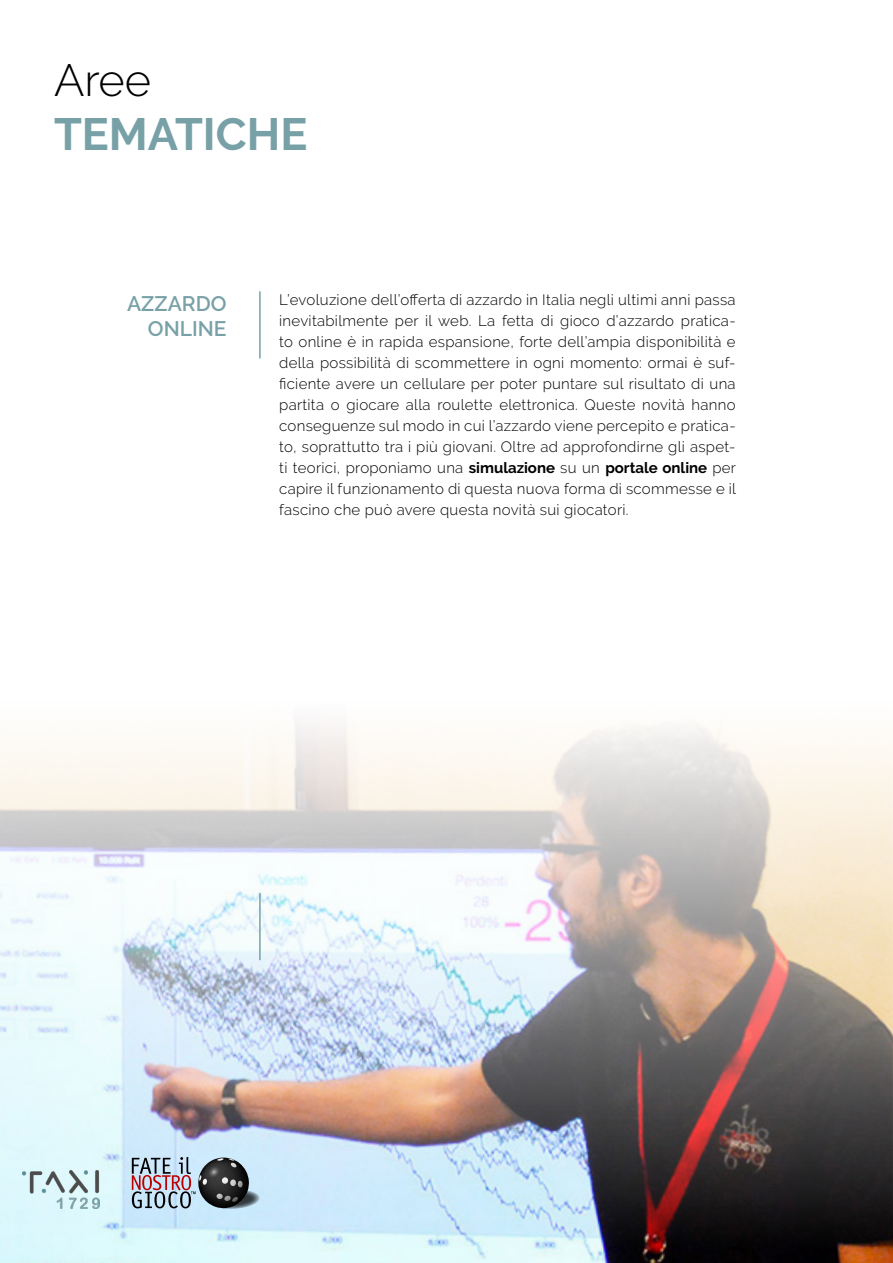
<style>
.page{position:relative;width:893px;height:1263px;background:#fff}
.page>*{position:absolute;margin:0;border:0;box-sizing:border-box;transform-origin:0 0}
.t1{font:700 45px "Raleway";color:#78a1a7}
.t2{font:300 45px "Raleway";color:#000}
.t3{font:600 21px/25.2px "Raleway";color:#78a1a7;text-align:right}
.t4{font:300 15px/21px "Raleway";letter-spacing:.02em;color:#000;text-align:justify}
.s1{font-weight:700}
</style>
<div class="page">
<img style="left:0;top:725px;width:893px;height:537px">
<svg style="left:132px;top:1157px;width:128px;height:52px"></svg>
<img style="left:207px;top:1165px;width:15px;height:13px">
<img style="left:23px;top:1170px;width:77px;height:39px">
<hr style="left:259px;top:291px;width:2px;height:67px;background:#78a1a7">
<hr style="left:259px;top:893px;width:2px;height:67px;background:#78a1a7">
<h1 class="t2" style="left:54px;top:54px;width:99px">Aree</h1>
<h1 class="t1" style="left:54px;top:109px;width:255px">TEMATICHE</h1>
<h2 class="t3" style="left:127px;top:291px;width:101px">AZZARDO<br>ONLINE</h2>
<p class="t4" style="left:279px;top:290px;width:458px">L’evoluzione dell’offerta di azzardo in Italia negli ultimi anni passa inevitabilmente per il web. La fetta di gioco d’azzardo pratica&shy;to online è in rapida espansione, forte dell’ampia disponibilità e della possibilità di scommettere in ogni momento: ormai è suf&shy;ficiente avere un cellulare per poter puntare sul risultato di una partita o giocare alla roulette elettronica. Queste novità hanno conseguenze sul modo in cui l’azzardo viene percepito e pratica&shy;to, soprattutto tra i più giovani. Oltre ad approfondirne gli aspet&shy;ti teorici, proponiamo una <span class="s1">simulazione</span> su un <span class="s1">portale online</span> per capire il funzionamento di questa nuova forma di scommesse e il fascino che può avere questa novità sui giocatori.</p>
</div>
